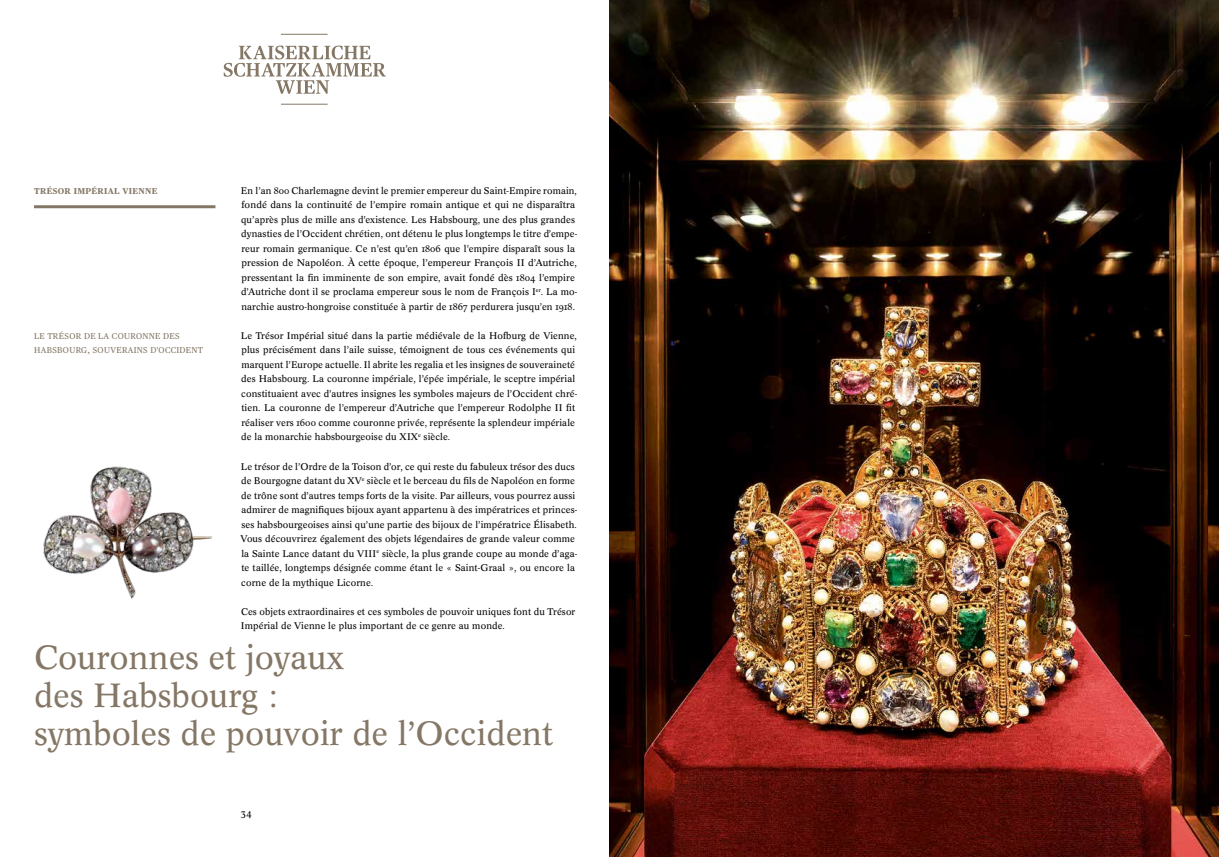
<style>
.page{position:relative;width:1219px;height:857px;background:#fff}
.page>*{position:absolute;margin:0;border:0;box-sizing:border-box;transform-origin:0 0}
.t1{font:33px/38px "Concorde BQ";color:#857765}
.t2{font:9.5px/14.5px "Concorde BQ";letter-spacing:.01em;color:#000}
.t3{font:8.5px/14.5px "Publico Text";letter-spacing:.04em;color:#857765}
.t4{font:700 8.5px "Publico Text";letter-spacing:.04em;color:#857765}
</style>
<div class="page">
<img style="left:609px;top:0;width:610px;height:856px">
<hr style="left:281px;top:104px;width:47px;height:1px;background:#857765">
<hr style="left:281px;top:34px;width:47px;height:1px;background:#857765">
<svg style="left:224px;top:46px;width:162px;height:48px"></svg>
<img style="left:43px;top:466px;width:169px;height:133px">
<hr style="left:34px;top:205px;width:181px;height:3px;background:#857765">
<p class="t4" style="left:34px;top:184px;width:125px">TRÉSOR IMPÉRIAL VIENNE</p>
<p class="t2" style="left:241px;top:183px;width:338px">En l’an 800 Charlemagne devint le premier empereur du Saint-Empire romain, fondé dans la continuité de l’empire romain antique et qui ne disparaîtra qu’après plus de mille ans d’existence. Les Habsbourg, une des plus grandes dynasties de l’Occident chrétien, ont détenu le plus longtemps le titre d’empe&shy;reur romain germanique. Ce n’est qu’en 1806 que l’empire disparaît sous la pression de Napoléon. À cette époque, l’empereur François II d’Autriche, pressentant la fin imminente de son empire, avait fondé dès 1804 l’empire d’Autriche dont il se proclama empereur sous le nom de François I<sup>er</sup>. La mo&shy;narchie austro-hongroise constituée à partir de 1867 perdurera jusqu’en 1918.</p>
<p class="t2" style="left:241px;top:328px;width:338px">Le Trésor Impérial situé dans la partie médiévale de la Hofburg de Vienne, plus précisément dans l’aile suisse, témoignent de tous ces événements qui marquent l’Europe actuelle. Il abrite les regalia et les insignes de souveraineté des Habsbourg. La couronne impériale, l’épée impériale, le sceptre impérial constituaient avec d’autres insignes les symboles majeurs de l’Occident chré&shy;tien. La couronne de l’empereur d’Autriche que l’empereur Rodolphe II fit réaliser vers 1600 comme couronne privée, représente la splendeur impériale de la monarchie habsbourgeoise du XIX<sup>e</sup> siècle.</p>
<p class="t2" style="left:241px;top:459px;width:338px">Le trésor de l’Ordre de la Toison d’or, ce qui reste du fabuleux trésor des ducs de Bourgogne datant du XV<sup>e</sup> siècle et le berceau du fils de Napoléon en forme de trône sont d’autres temps forts de la visite. Par ailleurs, vous pourrez aussi admirer de magnifiques bijoux ayant appartenu à des impératrices et princes&shy;ses habsbourgeoises ainsi qu’une partie des bijoux de l’impératrice Élisabeth.<br>Vous découvrirez également des objets légendaires de grande valeur comme la Sainte Lance datant du VIII<sup>e</sup> siècle, la plus grande coupe au monde d’aga&shy;te taillée, longtemps désignée comme étant le « Saint-Graal », ou encore la corne de la mythique Licorne.</p>
<p class="t2" style="left:241px;top:604px;width:336px">Ces objets extraordinaires et ces symboles de pouvoir uniques font du Trésor<br>Impérial de Vienne le plus important de ce genre au monde.</p>
<h1 class="t1" style="left:34px;top:638px;width:521px">Couronnes et joyaux<br>des Habsbourg :<br>symboles de pouvoir de l’Occident</h1>
<p class="t3" style="left:34px;top:328px;width:171px">LE TRÉSOR DE LA COURONNE DES<br>HABSBOURG, SOUVERAINS D'OCCIDENT</p>
<p class="t2" style="left:241px;top:807px;width:12px">34</p>
</div>
